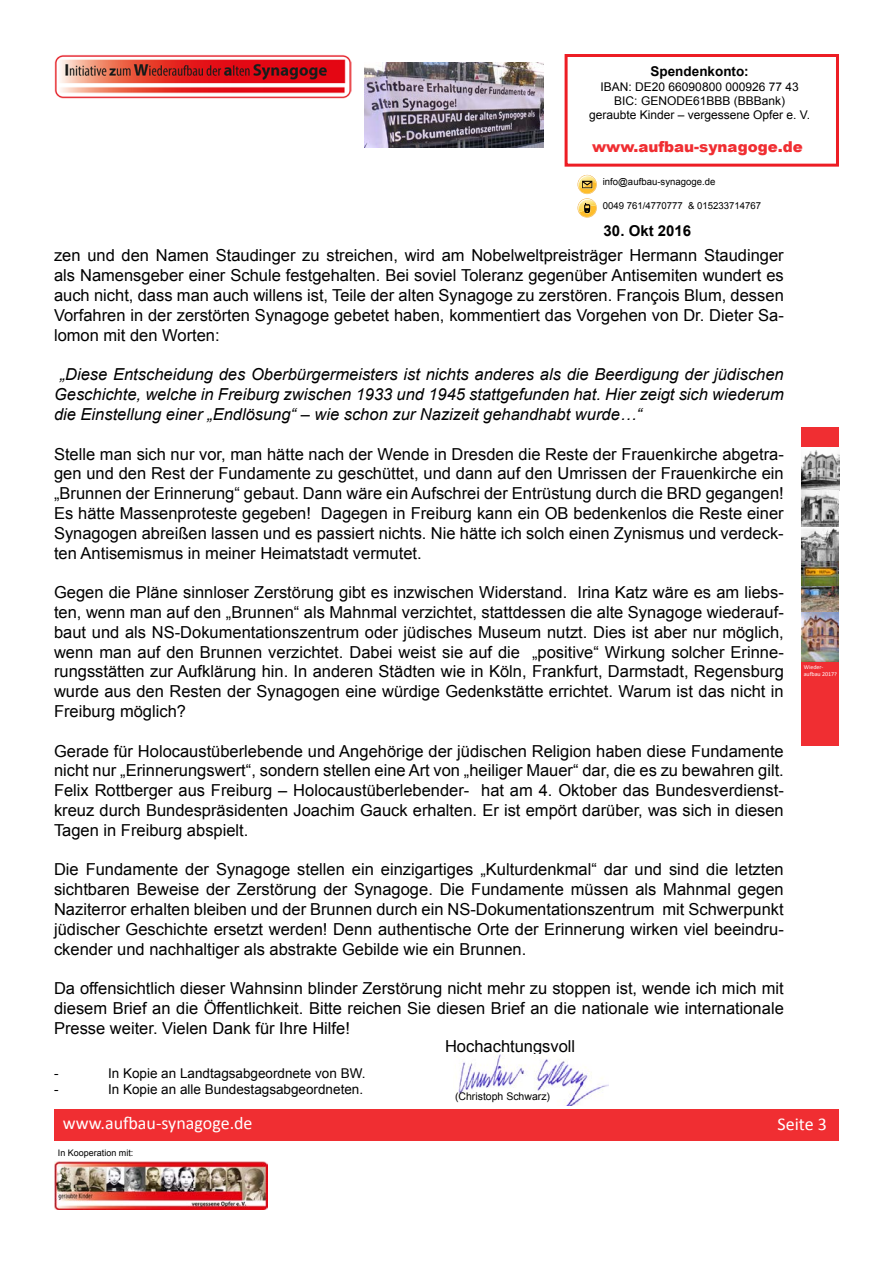
<style>
.page{position:relative;width:893px;height:1263px;background:#fff}
.page>*{position:absolute;margin:0;border:0;box-sizing:border-box;transform-origin:0 0}
.t1{font:18px "Calibri";color:#fff}
.t2{font:16.5px/19.8px "Arial";color:#000;text-align:justify}
.t3{font:italic 16.5px/19.8px "Arial";color:#000;text-align:justify}
.t4{font:900 15px "Arial";color:#f02e32}
.t5{font:700 15px "Arial";color:#000}
.t6{font:13.5px "Arial";color:#000}
.t7{font:700 13.5px "Arial";color:#000}
.t8{font:12px/14.4px "Arial";color:#000;text-align:center}
.t9{font:10.5px "Arial";color:#000}
.t10{font:9.6px "Arial";color:#000}
.t11{font:9px "Arial";color:#000}
.t12{font:6px/7.2px "Calibri";color:#fff}
</style>
<div class="page">
<div style="left:565px;top:54px;width:274px;height:113px;border:3px solid #ed1d24"></div>
<div style="left:802px;top:427px;width:37px;height:21px;background:#f02e32"></div>
<div style="left:802px;top:646px;width:37px;height:100px;background:#f02e32"></div>
<svg style="left:578px;top:175px;width:19px;height:43px"></svg>
<div style="left:54px;top:1109px;width:785px;height:32px;background:#f02e32"></div>
<img style="left:54px;top:1161px;width:213px;height:48px">
<img style="left:802px;top:450px;width:37px;height:77px">
<img style="left:802px;top:527px;width:37px;height:134px">
<img style="left:364px;top:63px;width:179px;height:84px">
<img style="left:54px;top:55px;width:298px;height:43px">
<img style="left:458px;top:1055px;width:151px;height:51px">
<p class="t7" style="left:651px;top:62px;width:100px">Spendenkonto:</p>
<p class="t8" style="left:589px;top:79px;width:223px">IBAN: DE20 66090800 000926 77 43<br>BIC: GENODE61BBB (BBBank) geraubte Kinder – vergessene Opfer e. V.</p>
<p class="t4" style="left:592px;top:135px;width:212px">www.aufbau-synagoge.de</p>
<p class="t10" style="left:603px;top:176px;width:114px">info@aufbau-synagoge.de</p>
<p class="t10" style="left:603px;top:199px;width:160px">0049 761/4770777 &amp; 015233714767</p>
<p class="t5" style="left:604px;top:221px;width:89px">30. Okt 2016</p>
<p class="t2" style="left:54px;top:246px;width:731px">zen und den Namen Staudinger zu streichen, wird am Nobelweltpreisträger Hermann Staudinger als Namensgeber einer Schule festgehalten. Bei soviel Toleranz gegenüber Antisemiten wundert es auch nicht, dass man auch willens ist, Teile der alten Synagoge zu zerstören. François Blum, dessen Vorfahren in der zerstörten Synagoge gebetet haben, kommentiert das Vorgehen von Dr. Dieter Sa&shy;lomon mit den Worten:</p>
<p class="t3" style="left:54px;top:365px;width:731px;text-indent:6px">„Diese Entscheidung des Oberbürgermeisters ist nichts anderes als die Beerdigung der jüdischen Geschichte, welche in Freiburg zwischen 1933 und 1945 stattgefunden hat. Hier zeigt sich wiederum die Einstellung einer „Endlösung“ – wie schon zur Nazizeit gehandhabt wurde…“</p>
<p class="t2" style="left:54px;top:444px;width:731px">Stelle man sich nur vor, man hätte nach der Wende in Dresden die Reste der Frauenkirche abgetra&shy;gen und den Rest der Fundamente zu geschüttet, und dann auf den Umrissen der Frauenkirche ein „Brunnen der Erinnerung“ gebaut. Dann wäre ein Aufschrei der Entrüstung durch die BRD gegangen!<br>Es hätte Massenproteste gegeben! Dagegen in Freiburg kann ein OB bedenkenlos die Reste einer Synagogen abreißen lassen und es passiert nichts. Nie hätte ich solch einen Zynismus und verdeck&shy;ten Antisemismus in meiner Heimatstadt vermutet.</p>
<p class="t2" style="left:54px;top:583px;width:731px">Gegen die Pläne sinnloser Zerstörung gibt es inzwischen Widerstand. Irina Katz wäre es am liebs&shy;ten, wenn man auf den „Brunnen“ als Mahnmal verzichtet, stattdessen die alte Synagoge wiederauf&shy;baut und als NS-Dokumentationszentrum oder jüdisches Museum nutzt. Dies ist aber nur möglich, wenn man auf den Brunnen verzichtet. Dabei weist sie auf die „positive“ Wirkung solcher Erinne&shy;rungsstätten zur Aufklärung hin. In anderen Städten wie in Köln, Frankfurt, Darmstadt, Regensburg wurde aus den Resten der Synagogen eine würdige Gedenkstätte errichtet. Warum ist das nicht in Freiburg möglich?</p>
<p class="t2" style="left:54px;top:741px;width:731px">Gerade für Holocaustüberlebende und Angehörige der jüdischen Religion haben diese Fundamente nicht nur „Erinnerungswert“, sondern stellen eine Art von „heiliger Mauer“ dar, die es zu bewahren gilt.<br>Felix Rottberger aus Freiburg – Holocaustüberlebender- hat am 4. Oktober das Bundesverdienst&shy;kreuz durch Bundespräsidenten Joachim Gauck erhalten. Er ist empört darüber, was sich in diesen Tagen in Freiburg abspielt.</p>
<p class="t2" style="left:54px;top:860px;width:731px">Die Fundamente der Synagoge stellen ein einzigartiges „Kulturdenkmal“ dar und sind die letzten sichtbaren Beweise der Zerstörung der Synagoge. Die Fundamente müssen als Mahnmal gegen Naziterror erhalten bleiben und der Brunnen durch ein NS-Dokumentationszentrum mit Schwerpunkt jüdischer Geschichte ersetzt werden! Denn authentische Orte der Erinnerung wirken viel beeindru&shy;ckender und nachhaltiger als abstrakte Gebilde wie ein Brunnen.</p>
<p class="t2" style="left:54px;top:979px;width:731px">Da offensichtlich dieser Wahnsinn blinder Zerstörung nicht mehr zu stoppen ist, wende ich mich mit</p>
<p class="t2" style="left:54px;top:998px;width:731px">diesem Brief an die Öffentlichkeit. Bitte reichen Sie diesen Brief an die nationale wie internationale</p>
<p class="t2" style="left:54px;top:1018px;width:297px">Presse weiter. Vielen Dank für Ihre Hilfe!</p>
<p class="t2" style="left:445px;top:1037px;width:132px">Hochachtungsvoll</p>
<p class="t9" style="left:455px;top:1089px;width:97px">(Christoph Schwarz)</p>
<p class="t6" style="left:54px;top:1064px;width:6px">-</p>
<p class="t6" style="left:108px;top:1064px;width:259px">In Kopie an Landtagsabgeordnete von BW.</p>
<p class="t6" style="left:54px;top:1081px;width:6px">-</p>
<p class="t6" style="left:108px;top:1081px;width:257px">In Kopie an alle Bundestagsabgeordneten.</p>
<p class="t12" style="left:804px;top:664px;width:35px">Wieder&shy;aufbau 2017?</p>
<p class="t1" style="left:63px;top:1111px;width:191px">www.aufbau-synagoge.de</p>
<p class="t1" style="left:778px;top:1113px;width:51px">Seite 3</p>
<p class="t11" style="left:58px;top:1147px;width:77px">In Kooperation mit:</p>
</div>
